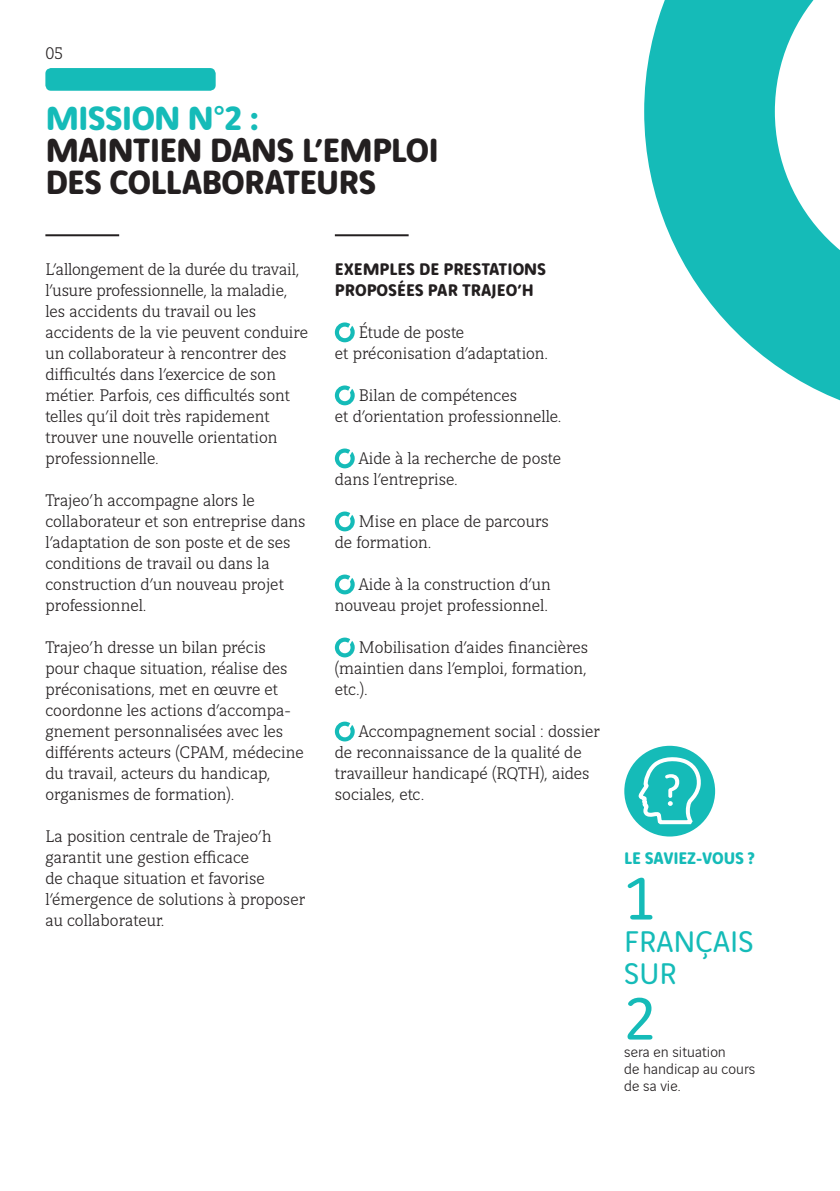
<style>
.page{position:relative;width:840px;height:1191px;background:#fff}
.page>*{position:absolute;margin:0;border:0;box-sizing:border-box;transform-origin:0 0}
.t1{font:64px "Vinci Rounded";color:#15bbb8}
.TITRES{font:700 36px "Vinci Rounded";letter-spacing:-.02em;color:#231f20}
.TITRES-2{font:700 36px "Vinci Rounded";letter-spacing:-.02em;color:#15bbb8}
.t2{font:32px "Vinci Rounded";color:#15bbb8}
.TXT_COURANT{font:300 18px/21px "Vinci Serif";color:#231f20}
.INTERS{font:700 18px/21px "Vinci Rounded";color:#231f20}
.INTERS-2{font:700 18px "Vinci Rounded";letter-spacing:-.01em;color:#15bbb8}
.TITRES-3{font:300 18px "Vinci Serif";color:#231f20}
.TXT_PETITES_COLS{font:300 16px/17px "Vinci Sans";color:#231f20}
</style>
<div class="page">
<svg style="left:334px;top:322px;width:20px;height:20px"></svg>
<svg style="left:334px;top:385px;width:20px;height:20px"></svg>
<svg style="left:334px;top:448px;width:20px;height:20px"></svg>
<svg style="left:334px;top:511px;width:20px;height:20px"></svg>
<svg style="left:334px;top:574px;width:20px;height:20px"></svg>
<svg style="left:334px;top:637px;width:20px;height:20px"></svg>
<svg style="left:334px;top:721px;width:20px;height:20px"></svg>
<div style="left:624px;top:746px;width:90px;height:90px;background:#15bbb8;border-radius:50%"></div>
<svg style="left:636px;top:752px;width:66px;height:85px"></svg>
<hr style="left:334px;top:234px;width:74px;height:2px;background:#231f20">
<hr style="left:45px;top:234px;width:74px;height:2px;background:#231f20">
<div style="left:45px;top:68px;width:170px;height:23px;background:#15bbb8;border-radius:6px"></div>
<svg style="left:644px;top:0;width:195px;height:400px;fill:#15bbb8"></svg>
<p class="TITRES-3" style="left:45px;top:41px;width:19px">05</p>
<p class="TITRES-2" style="left:45px;top:91px;width:215px">MISSION N°2 :</p>
<p class="TITRES" style="left:45px;top:123px;width:395px">MAINTIEN DANS L’EMPLOI</p>
<p class="TITRES" style="left:45px;top:155px;width:332px">DES COLLABORATEURS</p>
<p class="TXT_COURANT" style="left:45px;top:257px;width:255px">L’allongement de la durée du travail, l’usure professionnelle, la maladie,</p>
<p class="TXT_COURANT" style="left:45px;top:299px;width:264px">les accidents du travail ou les accidents de la vie peuvent conduire un collaborateur à rencontrer des difficultés dans l’exercice de son métier. Parfois, ces difficultés sont telles qu’il doit très rapidement trouver une nouvelle orientation professionnelle.</p>
<p class="TXT_COURANT" style="left:45px;top:488px;width:262px">Trajeo’h accompagne alors le collaborateur et son entreprise dans l’adaptation de son poste et de ses conditions de travail ou dans la construction d’un nouveau projet professionnel.</p>
<p class="TXT_COURANT" style="left:45px;top:635px;width:260px">Trajeo’h dresse un bilan précis pour chaque situation, réalise des préconisations, met en œuvre et coordonne les actions d’accompa&shy;gnement personnalisées avec les différents acteurs (CPAM, médecine du travail, acteurs du handicap, organismes de formation).</p>
<p class="TXT_COURANT" style="left:45px;top:824px;width:261px">La position centrale de Trajeo’h garantit une gestion efficace<br>de chaque situation et favorise l’émergence de solutions à proposer au collaborateur.</p>
<p class="INTERS" style="left:334px;top:257px;width:213px">EXEMPLES DE PRESTATIONS<br>PROPOSÉES PAR TRAJEO’H</p>
<p class="TXT_COURANT" style="left:334px;top:321px;width:215px;text-indent:24px">Étude de poste<br>et préconisation d’adaptation.</p>
<p class="TXT_COURANT" style="left:334px;top:384px;width:228px;text-indent:24px">Bilan de compétences<br>et d’orientation professionnelle.</p>
<p class="TXT_COURANT" style="left:334px;top:447px;width:227px;text-indent:24px">Aide à la recherche de poste dans l’entreprise.</p>
<p class="TXT_COURANT" style="left:334px;top:510px;width:215px;text-indent:24px">Mise en place de parcours de formation.</p>
<p class="TXT_COURANT" style="left:358px;top:573px;width:193px">Aide à la construction d’un</p>
<p class="TXT_COURANT" style="left:334px;top:594px;width:214px">nouveau projet professionnel.</p>
<p class="TXT_COURANT" style="left:334px;top:636px;width:255px;text-align:justify;text-indent:24px">Mobilisation d’aides financières (maintien dans l’emploi, formation, etc.).</p>
<p class="TXT_COURANT" style="left:334px;top:720px;width:266px;text-indent:24px">Accompagnement social : dossier de reconnaissance de la qualité de travailleur handicapé (RQTH), aides sociales, etc.</p>
<p class="INTERS-2" style="left:624px;top:844px;width:132px">LE SAVIEZ-VOUS ?</p>
<p class="t1" style="left:624px;top:854px;width:33px">1</p>
<p class="t2" style="left:624px;top:919px;width:131px">FRANÇAIS</p>
<p class="t2" style="left:624px;top:951px;width:54px">SUR</p>
<p class="t1" style="left:624px;top:974px;width:33px">2</p>
<p class="TXT_PETITES_COLS" style="left:624px;top:1041px;width:132px">sera en situation<br>de handicap au cours de sa vie.</p>
</div>
